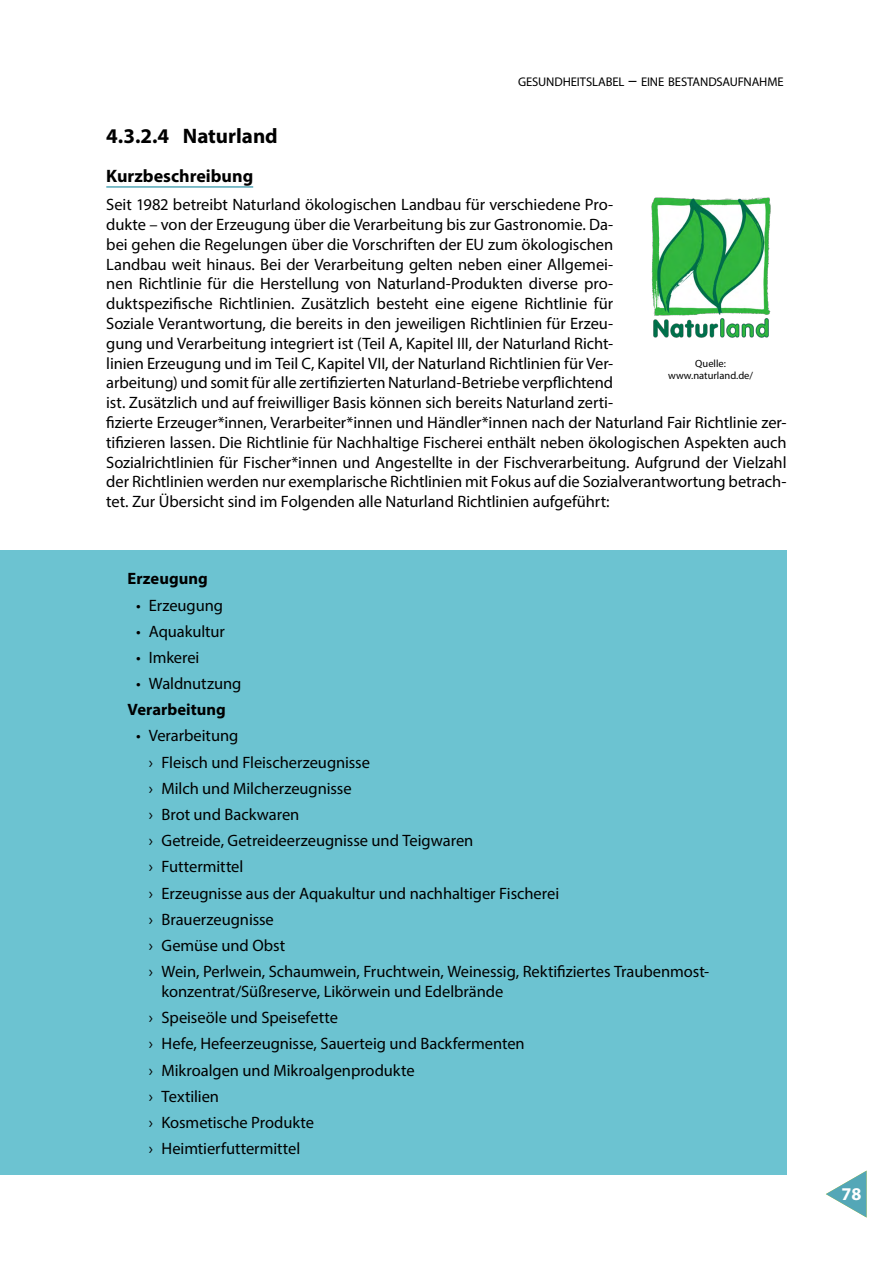
<style>
.page{position:relative;width:893px;height:1263px;background:#fff}
.page>*{position:absolute;margin:0;border:0;box-sizing:border-box;transform-origin:0 0}
.t1{font:700 21px "Myriad Pro";color:#000}
.t2{font:700 18px "Myriad Pro";color:#000}
.t3{font:700 18px "Myriad Pro";color:#fff}
.t4{font:16.5px/19.8px "Myriad Pro";letter-spacing:-.005em;color:#000}
.t5{font:700 16.5px "Myriad Pro";letter-spacing:.005em;color:#000}
.t6{font:12.6px "Myriad Pro";letter-spacing:-.01em;color:#000}
.t7{font:10.5px/12.6px "Myriad Pro";color:#000;text-align:center}
.s1{font-size:18px}
</style>
<div class="page">
<svg style="left:826px;top:1170px;width:41px;height:47px"></svg>
<hr style="left:106px;top:186px;width:147px;height:2px;background:#54a7b7">
<img style="left:651px;top:197px;width:120px;height:141px">
<div style="left:0;top:551px;width:787px;height:624px;background:#6cc3d1"></div>
<p class="t6" style="left:518px;top:74px;width:267px">GESUNDHEITSLABEL <span class="s1">–</span> EINE BESTANDSAUFNAHME</p>
<p class="t1" style="left:106px;top:123px;width:173px">4.3.2.4 Naturland</p>
<p class="t2" style="left:106px;top:164px;width:148px">Kurzbeschreibung</p>
<p class="t4" style="left:106px;top:195px;width:682px">Seit 1982 betreibt Naturland ökologischen Landbau für verschiedene Pro-<br>dukte – von der Erzeugung über die Verarbeitung bis zur Gastronomie. Da-<br>bei gehen die Regelungen über die Vorschriften der EU zum ökologischen<br>Landbau weit hinaus. Bei der Verarbeitung gelten neben einer Allgemei-<br>nen Richtlinie für die Herstellung von Naturland-Produkten diverse pro-<br>duktspezifische Richtlinien. Zusätzlich besteht eine eigene Richtlinie für<br>Soziale Verantwortung, die bereits in den jeweiligen Richtlinien für Erzeu-<br>gung und Verarbeitung integriert ist (Teil A, Kapitel III, der Naturland Richt-<br>linien Erzeugung und im Teil C, Kapitel VII, der Naturland Richtlinien für Ver-<br>arbeitung) und somit für alle zertifizierten Naturland-Betriebe verpflichtend<br>ist. Zusätzlich und auf freiwilliger Basis können sich bereits Naturland zerti-<br>fizierte Erzeuger*innen, Verarbeiter*innen und Händler*innen nach der Naturland Fair Richtlinie zer&shy;tifizieren lassen. Die Richtlinie für Nachhaltige Fischerei enthält neben ökologischen Aspekten auch Sozialrichtlinien für Fischer*innen und Angestellte in der Fischverarbeitung. Aufgrund der Vielzahl der Richtlinien werden nur exemplarische Richtlinien mit Fokus auf die Sozialverantwortung betrach&shy;tet. Zur Übersicht sind im Folgenden alle Naturland Richtlinien aufgeführt:</p>
<p class="t7" style="left:668px;top:357px;width:86px">Quelle: www.naturland.de/</p>
<p class="t5" style="left:128px;top:568px;width:82px">Erzeugung</p>
<p class="t4" style="left:136px;top:595px;width:89px">• Erzeugung</p>
<p class="t4" style="left:136px;top:621px;width:90px">• Aquakultur</p>
<p class="t4" style="left:136px;top:647px;width:65px">• Imkerei</p>
<p class="t4" style="left:136px;top:673px;width:107px">• Waldnutzung</p>
<p class="t5" style="left:128px;top:699px;width:100px">Verarbeitung</p>
<p class="t4" style="left:149px;top:722px;width:562px;line-height:26.2px;text-indent:-13px">• Verarbeitung<br>› Fleisch und Fleischerzeugnisse<br>› Milch und Milcherzeugnisse<br>› Brot und Backwaren<br>› Getreide, Getreideerzeugnisse und Teigwaren<br>› Futtermittel<br>› Erzeugnisse aus der Aquakultur und nachhaltiger Fischerei<br>› Brauerzeugnisse<br>› Gemüse und Obst<br>› Wein, Perlwein, Schaumwein, Fruchtwein, Weinessig, Rektifiziertes Traubenmost-</p>
<p class="t4" style="left:149px;top:978px;width:377px;line-height:26.2px;text-indent:13px">konzentrat/Süßreserve, Likörwein und Edelbrände<br>› Speiseöle und Speisefette<br>› Hefe, Hefeerzeugnisse, Sauerteig und Backfermenten › Mikroalgen und Mikroalgenprodukte<br>› Textilien<br>› Kosmetische Produkte<br>› Heimtierfuttermittel</p>
<p class="t3" style="left:841px;top:1182px;width:21px">78</p>
</div>
